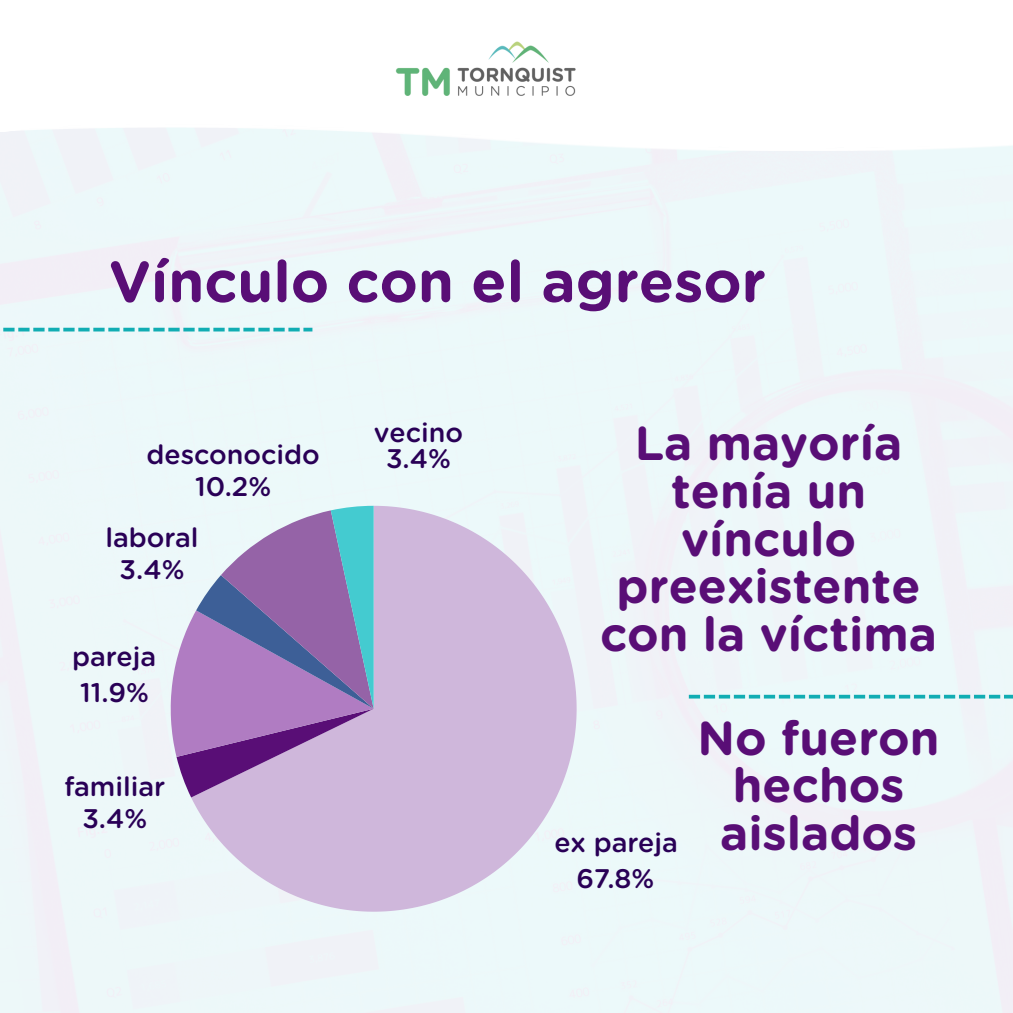
<style>
.page{position:relative;width:1013px;height:1013px;background:#fff}
.page>*{position:absolute;margin:0;border:0;box-sizing:border-box;transform-origin:0 0}
.t1{font:700 57.75px "Gotham Rounded";color:#590e76}
.t2{font:700 47.62px/47.8px "Gotham Rounded";color:#590e76;text-align:center}
.t3{font:500 26.88px/31.8px "Gotham Rounded";color:#290056;text-align:center}
</style>
<div class="page">
<svg style="left:191px;top:506px;width:385px;height:405px;background:#d5c5e1"></svg>
<svg style="left:171px;top:506px;width:202px;height:291px;background:#a18dc0"></svg>
<svg style="left:0;top:328px;width:312px;height:3px"></svg>
<svg style="left:688px;top:694px;width:324px;height:4px"></svg>
<svg style="left:0;top:127px;width:664px;height:22px"></svg>
<svg style="left:901px;top:145px;width:111px;height:5px"></svg>
<img style="left:330px;top:41px;width:315px;height:145px">
<p class="t1" style="left:109px;top:256px;width:658px">Vínculo con el agresor</p>
<p class="t3" style="left:146px;top:440px;width:175px">desconocido<br>10.2%</p>
<p class="t3" style="left:105px;top:523px;width:95px">laboral<br>3.4%</p>
<p class="t3" style="left:72px;top:640px;width:86px;line-height:35.8px">pareja<br>11.9%</p>
<p class="t3" style="left:64px;top:772px;width:102px">familiar<br>3.4%</p>
<p class="t3" style="left:374px;top:418px;width:91px">vecino</p>
<p class="t3" style="left:386px;top:444px;width:66px">3.4%</p>
<h1 class="t2" style="left:600px;top:421px;width:338px">La mayoría tenía un vínculo preexistente con la víctima</h1>
<p class="t3" style="left:554px;top:826px;width:125px;line-height:35.8px">ex pareja<br>67.8%</p>
<h2 class="t2" style="left:697px;top:716px;width:243px">No fueron hechos aislados</h2>
</div>
